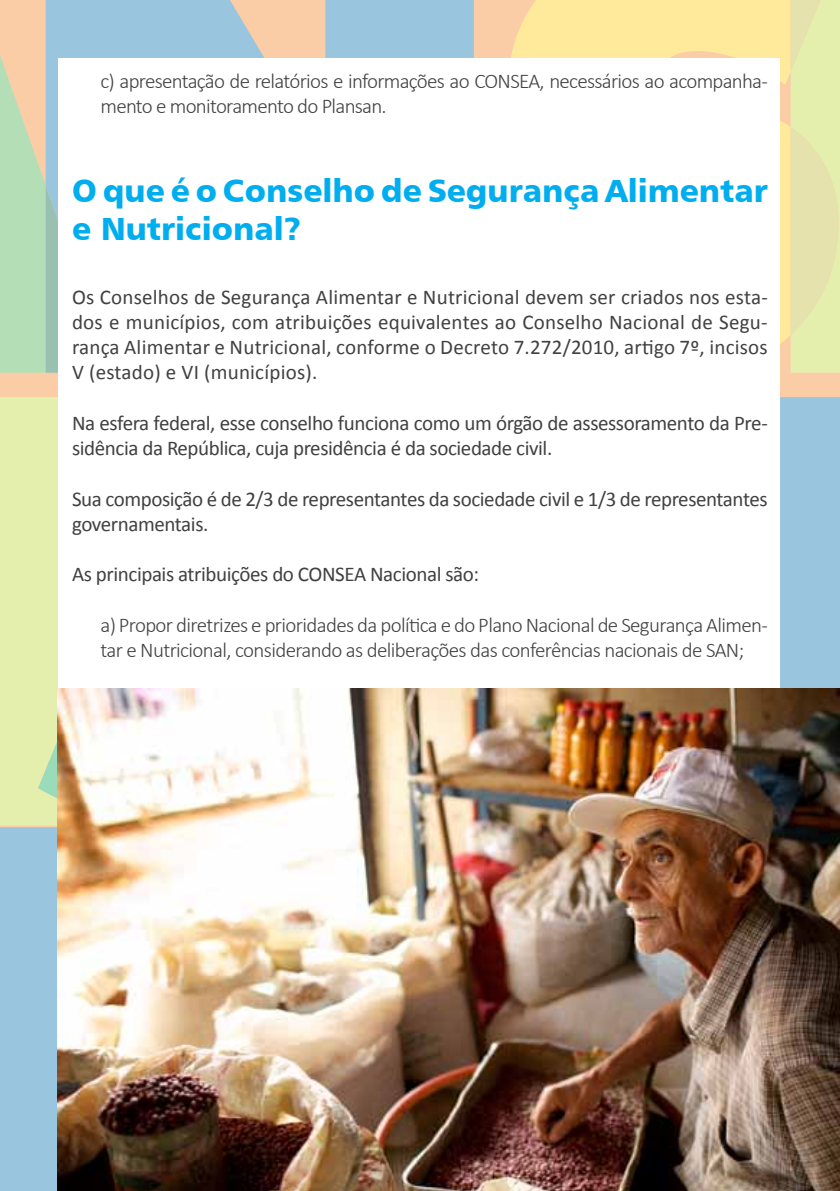
<style>
.page{position:relative;width:840px;height:1191px;background:#fff}
.page>*{position:absolute;margin:0;border:0;box-sizing:border-box;transform-origin:0 0}
.t1{font:32px/38.4px "Humanist 777 BT Black B";color:#00aeef}
.t2{font:21px/25.2px "Calibri";letter-spacing:-.02em;color:#414042}
.t3{font:300 21px/25.2px "Calibri";letter-spacing:-.035em;color:#414042}
</style>
<div class="page">
<svg style="left:111px;top:0;width:362px;height:58px;fill:#9ac5df"></svg>
<svg style="left:0;top:0;width:111px;height:373px"></svg>
<svg style="left:484px;top:0;width:306px;height:383px;fill:#ffea9b"></svg>
<svg style="left:790px;top:0;width:49px;height:373px"></svg>
<div style="left:0;top:397px;width:58px;height:428px;background:#e5efad"></div>
<div style="left:780px;top:397px;width:59px;height:291px;background:#9ac5df"></div>
<div style="left:0;top:827px;width:58px;height:364px;background:#9ac5df"></div>
<div style="left:58px;top:58px;width:721px;height:1075px;background:#fff"></div>
<img style="left:58px;top:688px;width:781px;height:503px">
<p class="t3" style="left:100px;top:68px;width:668px">c) apresentação de relatórios e informações ao CONSEA, necessários ao acompanha&shy;mento e monitoramento do Plansan.</p>
<h1 class="t1" style="left:72px;top:170px;width:697px">O que é o Conselho de Segurança Alimentar e Nutricional?</h1>
<p class="t2" style="left:72px;top:284px;width:696px;text-align:justify">Os Conselhos de Segurança Alimentar e Nutricional devem ser criados nos esta&shy;dos e municípios, com atribuições equivalentes ao Conselho Nacional de Segu&shy;rança Alimentar e Nutricional, conforme o Decreto 7.272/2010, artigo 7º, incisos V (estado) e VI (municípios).</p>
<p class="t2" style="left:72px;top:410px;width:697px">Na esfera federal, esse conselho funciona como um órgão de assessoramento da Pre&shy;sidência da República, cuja presidência é da sociedade civil.</p>
<p class="t2" style="left:72px;top:486px;width:696px">Sua composição é de 2/3 de representantes da sociedade civil e 1/3 de representantes governamentais.</p>
<p class="t2" style="left:72px;top:561px;width:408px">As principais atribuições do CONSEA Nacional são:</p>
<p class="t3" style="left:100px;top:612px;width:668px">a) Propor diretrizes e prioridades da política e do Plano Nacional de Segurança Alimen&shy;tar e Nutricional, considerando as deliberações das conferências nacionais de SAN;</p>
</div>
